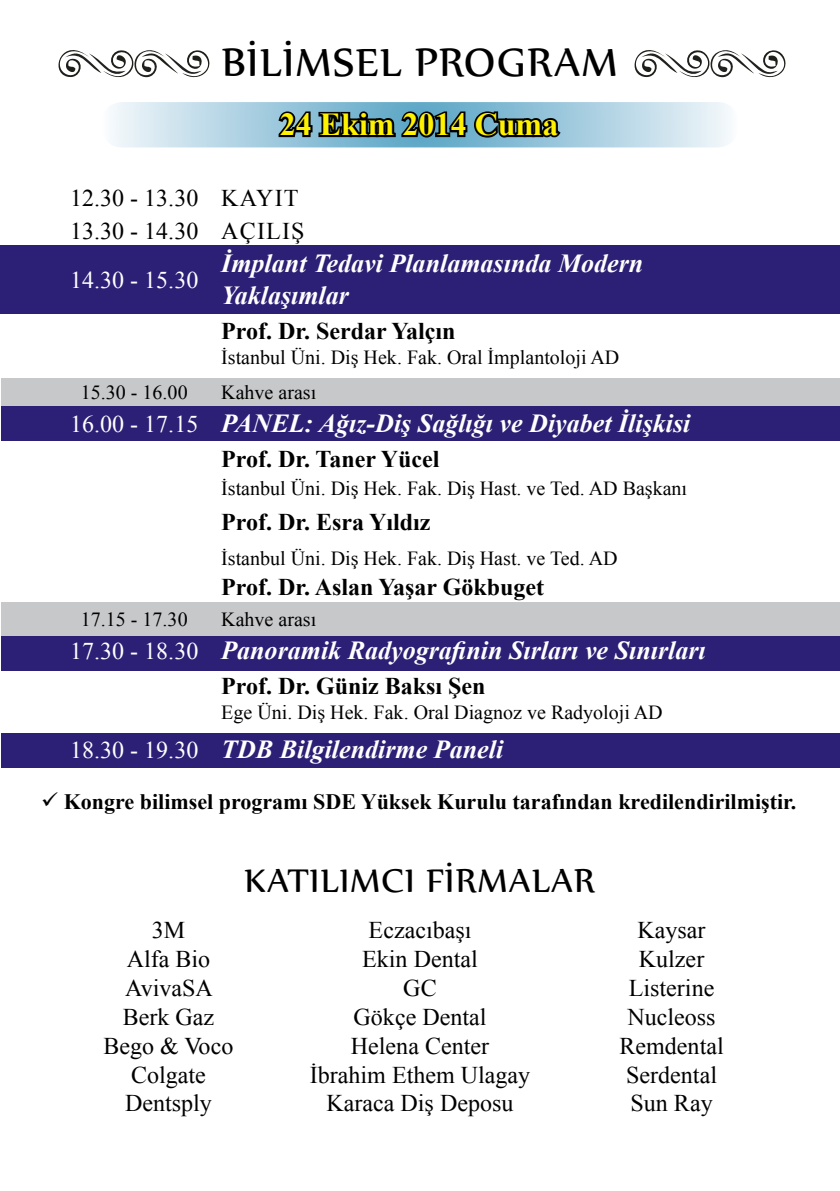
<style>
.page{position:relative;width:840px;height:1191px;background:#fff}
.page>*{position:absolute;margin:0;border:0;box-sizing:border-box;transform-origin:0 0}
.t1{font:48px "Nyala";letter-spacing:.025em;color:#000}
.t2{font:40px "Nyala";letter-spacing:.025em;color:#000}
.t3{font:700 32px "Times New Roman";color:#fff200}
.t4{font:italic 700 26px/31.2px "Times New Roman";color:#fff}
.t5{font:24px/28.8px "Times New Roman";color:#000;text-align:center}
.t6{font:700 24px "Times New Roman";color:#000}
.t7{font:24px "Times New Roman";color:#fff}
.t8{font:700 22px "Times New Roman";color:#000}
.t9{font:20px "Times New Roman";color:#000}
.s1{font-weight:400;font-style:normal;font-size:24px}
</style>
<div class="page">
<div style="left:1px;top:378px;width:838px;height:34px;background:#c7c8ca"></div>
<div style="left:1px;top:602px;width:838px;height:34px;background:#c7c8ca"></div>
<div style="left:1px;top:407px;width:838px;height:34px;background:#2c2076"></div>
<div style="left:1px;top:733px;width:838px;height:34px;background:#2c2076"></div>
<div style="left:1px;top:636px;width:838px;height:34px;background:#2c2076"></div>
<div style="left:0;top:245px;width:839px;height:68px;background:#2c2076"></div>
<svg style="left:111px;top:102px;width:619px;height:45px"></svg>
<svg style="left:58px;top:50px;width:152px;height:28px"></svg>
<svg style="left:634px;top:50px;width:152px;height:28px"></svg>
<h1 class="t1" style="left:222px;top:33px;width:397px">BİLİMSEL PROGRAM</h1>
<h3 class="t3" style="left:279px;top:101px;width:280px">24 Ekim 2014 Cuma</h3>
<p class="t5" style="left:70px;top:181px;width:236px;line-height:32.6px;text-align:left">12.30 - 13.30 KAYIT<br>13.30 - 14.30 AÇILIŞ</p>
<p class="t7" style="left:70px;top:262px;width:129px">14.30 - 15.30</p>
<p class="t4" style="left:221px;top:247px;width:423px">İmplant Tedavi Planlamasında Modern<br>Yaklaşımlar</p>
<p class="t6" style="left:221px;top:313px;width:235px">Prof. Dr. Serdar Yalçın</p>
<p class="t9" style="left:221px;top:343px;width:399px">İstanbul Üni. Diş Hek. Fak. Oral İmplantoloji AD</p>
<p class="t9" style="left:81px;top:378px;width:108px">15.30 - 16.00</p>
<p class="t9" style="left:221px;top:378px;width:96px">Kahve arası</p>
<p class="t4" style="left:70px;top:407px;width:621px"><span class="s1">16.00 - 17.15</span> PANEL: Ağız-Diş Sağlığı ve Diyabet İlişkisi</p>
<p class="t6" style="left:221px;top:442px;width:220px">Prof. Dr. Taner Yücel</p>
<p class="t9" style="left:221px;top:474px;width:467px">İstanbul Üni. Diş Hek. Fak. Diş Hast. ve Ted. AD Başkanı</p>
<p class="t6" style="left:221px;top:504px;width:211px">Prof. Dr. Esra Yıldız</p>
<p class="t9" style="left:221px;top:544px;width:397px">İstanbul Üni. Diş Hek. Fak. Diş Hast. ve Ted. AD</p>
<p class="t6" style="left:221px;top:570px;width:324px">Prof. Dr. Aslan Yaşar Gökbuget</p>
<p class="t9" style="left:81px;top:605px;width:108px">17.15 - 17.30</p>
<p class="t9" style="left:221px;top:605px;width:96px">Kahve arası</p>
<p class="t4" style="left:70px;top:634px;width:636px"><span class="s1">17.30 - 18.30</span> Panoramik Radyografinin Sırları ve Sınırları</p>
<p class="t6" style="left:221px;top:669px;width:266px">Prof. Dr. Güniz Baksı Şen</p>
<p class="t9" style="left:221px;top:698px;width:443px">Ege Üni. Diş Hek. Fak. Oral Diagnoz ve Radyoloji AD</p>
<p class="t4" style="left:70px;top:733px;width:434px"><span class="s1">18.30 - 19.30</span> TDB Bilgilendirme Paneli</p>
<p class="t8" style="left:64px;top:785px;width:733px">Kongre bilimsel programı SDE Yüksek Kurulu tarafından kredilendirilmiştir.</p>
<h2 class="t2" style="left:244px;top:856px;width:352px">KATILIMCI FİRMALAR</h2>
<p class="t5" style="left:103px;top:915px;width:131px">3M<br>Alfa Bio<br>AvivaSA<br>Berk Gaz<br>Bego &amp; Voco<br>Colgate<br>Dentsply</p>
<p class="t5" style="left:310px;top:915px;width:221px">Eczacıbaşı<br>Ekin Dental<br>GC<br>Gökçe Dental<br>Helena Center<br>İbrahim Ethem Ulagay<br>Karaca Diş Deposu</p>
<p class="t5" style="left:619px;top:915px;width:105px">Kaysar<br>Kulzer<br>Listerine<br>Nucleoss<br>Remdental<br>Serdental<br>Sun Ray</p>
</div>
